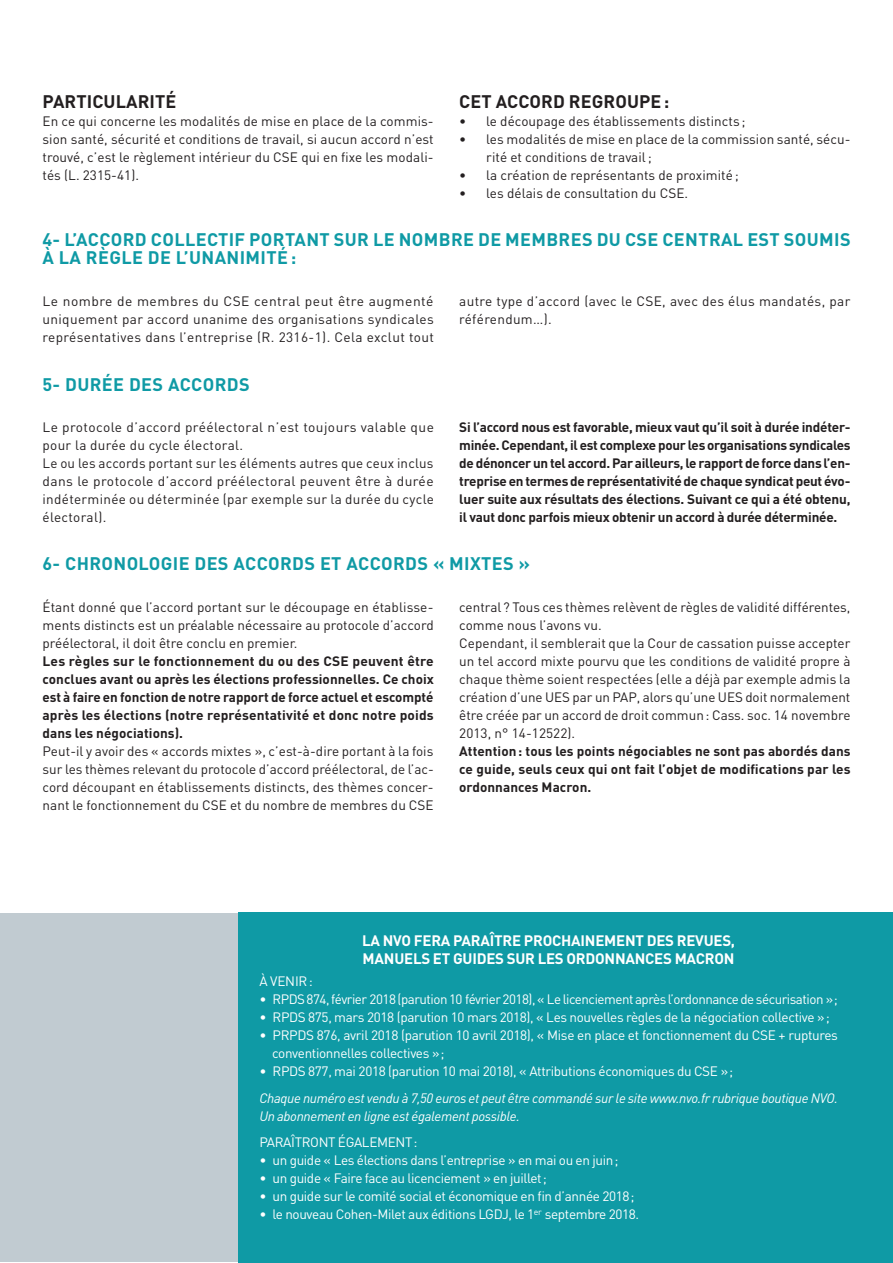
<style>
.page{position:relative;width:893px;height:1263px;background:#fff}
.page>*{position:absolute;margin:0;border:0;box-sizing:border-box;transform-origin:0 0}
.t1{font:700 18px/18px "DIN";letter-spacing:.02em;color:#0f9aa5}
.t2{font:700 18px "DIN";letter-spacing:.005em;color:#231f20}
.t3{font:700 15px/18px "DIN";letter-spacing:-.015em;color:#fff}
.t4{font:13.5px/18px "DIN";letter-spacing:.005em;color:#231f20;text-align:justify}
.t5{font:700 13.5px/18px "DIN";letter-spacing:.005em;color:#231f20;text-align:justify}
.t6{font:13.5px/18px "DIN";letter-spacing:-.025em;color:#fff}
.t7{font:13.5px/18px "DIN";letter-spacing:.025em;color:#231f20}
.t8{font:italic 13.5px/18px "DIN";letter-spacing:-.025em;color:#fff}
</style>
<div class="page">
<div style="left:238px;top:912px;width:655px;height:351px;background:#0f9aa5"></div>
<div style="left:1px;top:913px;width:237px;height:349px;background:#c1cbd1"></div>
<h1 class="t2" style="left:43px;top:90px;width:135px">PARTICULARITÉ</h1>
<p class="t4" style="left:43px;top:112px;width:393px">En ce qui concerne les modalités de mise en place de la commis&shy;sion santé, sécurité et conditions de travail, si aucun accord n’est trouvé, c’est le règlement intérieur du CSE qui en fixe les modali&shy;tés (L. 2315-41).</p>
<h1 class="t2" style="left:459px;top:90px;width:212px">CET ACCORD REGROUPE:</h1>
<p class="t4" style="left:459px;top:112px;width:288px">• le découpage des établissements distincts ;</p>
<p class="t4" style="left:486px;top:130px;width:366px;text-indent:-27px">• les modalités de mise en place de la commission santé, sécu&shy;rité et conditions de travail;</p>
<p class="t4" style="left:459px;top:166px;width:281px">• la création de représentants de proximité ;</p>
<p class="t4" style="left:459px;top:184px;width:230px">• les délais de consultation du CSE.</p>
<h1 class="t1" style="left:43px;top:229px;width:810px">4- L’ACCORD COLLECTIF PORTANT SUR LE NOMBRE DE MEMBRES DU CSE CENTRAL EST SOUMIS<br>À LA RÈGLE DE L’UNANIMITÉ :</h1>
<p class="t4" style="left:43px;top:292px;width:393px">Le nombre de membres du CSE central peut être augmenté uniquement par accord unanime des organisations syndicales représentatives dans l’entreprise (R. 2316-1). Cela exclut tout</p>
<p class="t7" style="left:459px;top:292px;width:393px">autre type d’accord (avec le CSE, avec des élus mandatés, par référendum…).</p>
<h1 class="t1" style="left:43px;top:375px;width:209px">5- DURÉE DES ACCORDS</h1>
<p class="t7" style="left:43px;top:418px;width:393px">Le protocole d’accord préélectoral n’est toujours valable que pour la durée du cycle électoral.<br>Le ou les accords portant sur les éléments autres que ceux inclus dans le protocole d’accord préélectoral peuvent être à durée indéterminée ou déterminée (par exemple sur la durée du cycle électoral).</p>
<p class="t5" style="left:459px;top:418px;width:393px">Si l’accord nous est favorable, mieux vaut qu’il soit à durée indéter&shy;minée. Cependant, il est complexe pour les organisations syndicales de dénoncer un tel accord. Par ailleurs, le rapport de force dans l’en&shy;treprise en termes de représentativité de chaque syndicat peut évo&shy;luer suite aux résultats des élections. Suivant ce qui a été obtenu, il vaut donc parfois mieux obtenir un accord à durée déterminée.</p>
<h1 class="t1" style="left:43px;top:553px;width:489px">6- CHRONOLOGIE DES ACCORDS ET ACCORDS « MIXTES »</h1>
<p class="t4" style="left:43px;top:598px;width:393px">Étant donné que l’accord portant sur le découpage en établisse&shy;ments distincts est un préalable nécessaire au protocole d’accord préélectoral, il doit être conclu en premier.</p>
<p class="t5" style="left:43px;top:652px;width:393px">Les règles sur le fonctionnement du ou des CSE peuvent être conclues avant ou après les élections professionnelles. Ce choix est à faire en fonction de notre rapport de force actuel et escompté après les élections (notre représentativité et donc notre poids dans les négociations).</p>
<p class="t4" style="left:43px;top:742px;width:393px">Peut-il y avoir des « accords mixtes », c’est-à-dire portant à la fois sur les thèmes relevant du protocole d’accord préélectoral, de l’ac&shy;cord découpant en établissements distincts, des thèmes concer&shy;nant le fonctionnement du CSE et du nombre de membres du CSE</p>
<p class="t4" style="left:459px;top:598px;width:393px;text-align:left">central ? Tous ces thèmes relèvent de règles de validité différentes, comme nous l’avons vu.<br>Cependant, il semblerait que la Cour de cassation puisse accepter un tel accord mixte pourvu que les conditions de validité propre à chaque thème soient respectées (elle a déjà par exemple admis la création d’une UES par un PAP, alors qu’une UES doit normalement être créée par un accord de droit commun: Cass. soc. 14 novembre 2013, n° 14-12522).</p>
<p class="t5" style="left:459px;top:742px;width:393px">Attention: tous les points négociables ne sont pas abordés dans ce guide, seuls ceux qui ont fait l’objet de modifications par les ordonnances Macron.</p>
<p class="t3" style="left:362px;top:931px;width:375px">LA NVO FERA PARAÎTRE PROCHAINEMENT DES REVUES,<br>MANUELS ET GUIDES SUR LES ORDONNANCES MACRON</p>
<p class="t6" style="left:259px;top:972px;width:55px">À VENIR:</p>
<p class="t6" style="left:259px;top:990px;width:580px">• RPDS 874, février 2018 (parution 10 février 2018), « Le licenciement après l’ordonnance de sécurisation »;</p>
<p class="t6" style="left:259px;top:1008px;width:572px">• RPDS 875, mars 2018 (parution 10 mars 2018), « Les nouvelles règles de la négociation collective »;</p>
<p class="t6" style="left:272px;top:1026px;width:567px;text-indent:-13px">• PRPDS 876, avril 2018 (parution 10 avril 2018), « Mise en place et fonctionnement du CSE + ruptures conventionnelles collectives »;</p>
<p class="t6" style="left:259px;top:1062px;width:475px">• RPDS 877, mai 2018 (parution 10 mai 2018), « Attributions économiques du CSE »;</p>
<p class="t8" style="left:259px;top:1088px;width:580px">Chaque numéro est vendu à 7,50 euros et peut être commandé sur le site www.nvo.fr rubrique boutique NVO.<br>Un abonnement en ligne est également possible.</p>
<p class="t6" style="left:259px;top:1133px;width:160px">PARAÎTRONT ÉGALEMENT:</p>
<p class="t6" style="left:259px;top:1151px;width:360px">• un guide « Les élections dans l’entreprise » en mai ou en juin;</p>
<p class="t6" style="left:259px;top:1169px;width:289px">• un guide « Faire face au licenciement » en juillet;</p>
<p class="t6" style="left:259px;top:1187px;width:377px">• un guide sur le comité social et économique en fin d’année 2018;</p>
<p class="t6" style="left:259px;top:1205px;width:381px">• le nouveau Cohen-Milet aux éditions LGDJ, le 1<sup>er</sup> septembre 2018.</p>
</div>
